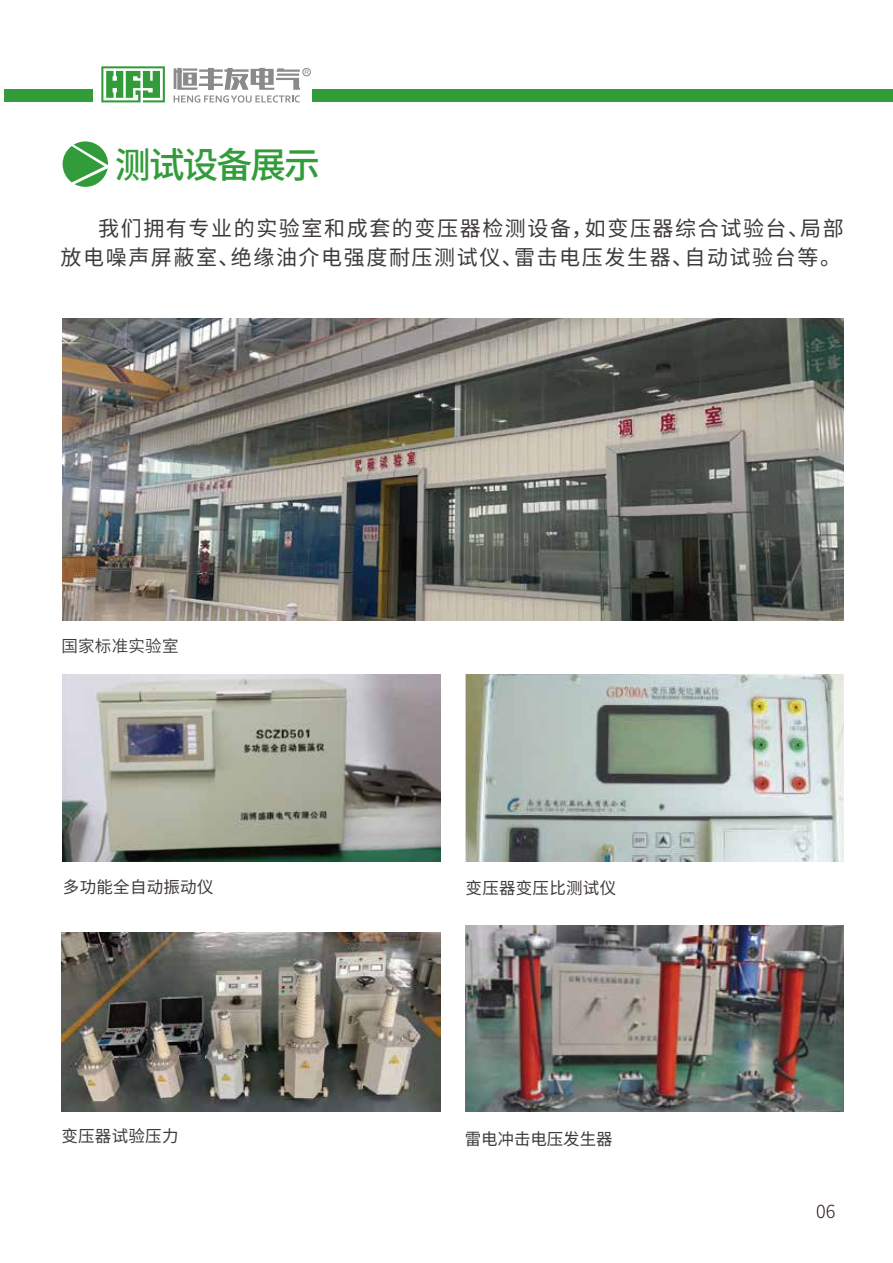
<style>
.page{position:relative;width:893px;height:1263px;background:#fff}
.page>*{position:absolute;margin:0;border:0;box-sizing:border-box;transform-origin:0 0}
.t1{font:500 36px "Source Han Sans CN";letter-spacing:-.06em;color:#339c3a}
.t2{font:21px/28.5px "Source Han Sans CN";letter-spacing:.075em;color:#3e3a39;text-align:right}
.t3{font:300 18px "Source Han Sans CN";color:#221815}
.t4{font:16.5px "Source Han Sans CN";letter-spacing:.015em;color:#3e3a39}
.t5{font:16.5px "Source Han Sans CN";letter-spacing:-.005em;color:#3e3a39}
.t6{font:16.5px "Source Han Sans CN";letter-spacing:.015em;color:#3e3a39}
</style>
<div class="page">
<svg style="left:101px;top:66px;width:64px;height:36px"></svg>
<svg style="left:174px;top:68px;width:135px;height:35px"></svg>
<div style="left:302px;top:68px;width:9px;height:8px;border:1px solid #8a8a8a;border-radius:50%"></div>
<div style="left:313px;top:89px;width:580px;height:12px;background:#339c3a"></div>
<div style="left:4px;top:89px;width:89px;height:12px;background:#339c3a"></div>
<svg style="left:63px;top:141px;width:45px;height:46px"></svg>
<img style="left:63px;top:675px;width:378px;height:186px">
<img style="left:466px;top:675px;width:378px;height:186px">
<img style="left:466px;top:925px;width:378px;height:186px">
<img style="left:62px;top:932px;width:379px;height:180px">
<img style="left:63px;top:318px;width:781px;height:302px">
<h1 class="t1" style="left:115px;top:144px;width:207px">测试设备展示</h1>
<p class="t2" style="left:61px;top:214px;width:785px">我们拥有专业的实验室和成套的变压器检测设备，如变压器综合试验台、局部<br>放电噪声屏蔽室、绝缘油介电强度耐压测试仪、雷击电压发生器、自动试验台等。</p>
<p class="t6" style="left:61px;top:636px;width:119px">国家标准实验室</p>
<p class="t4" style="left:63px;top:877px;width:152px">多功能全自动振动仪</p>
<p class="t4" style="left:466px;top:879px;width:152px">变压器变压比测试仪</p>
<p class="t4" style="left:61px;top:1127px;width:119px">变压器试验压力</p>
<p class="t5" style="left:465px;top:1130px;width:149px">雷电冲击电压发生器</p>
<p class="t3" style="left:816px;top:1201px;width:21px">06</p>
</div>
